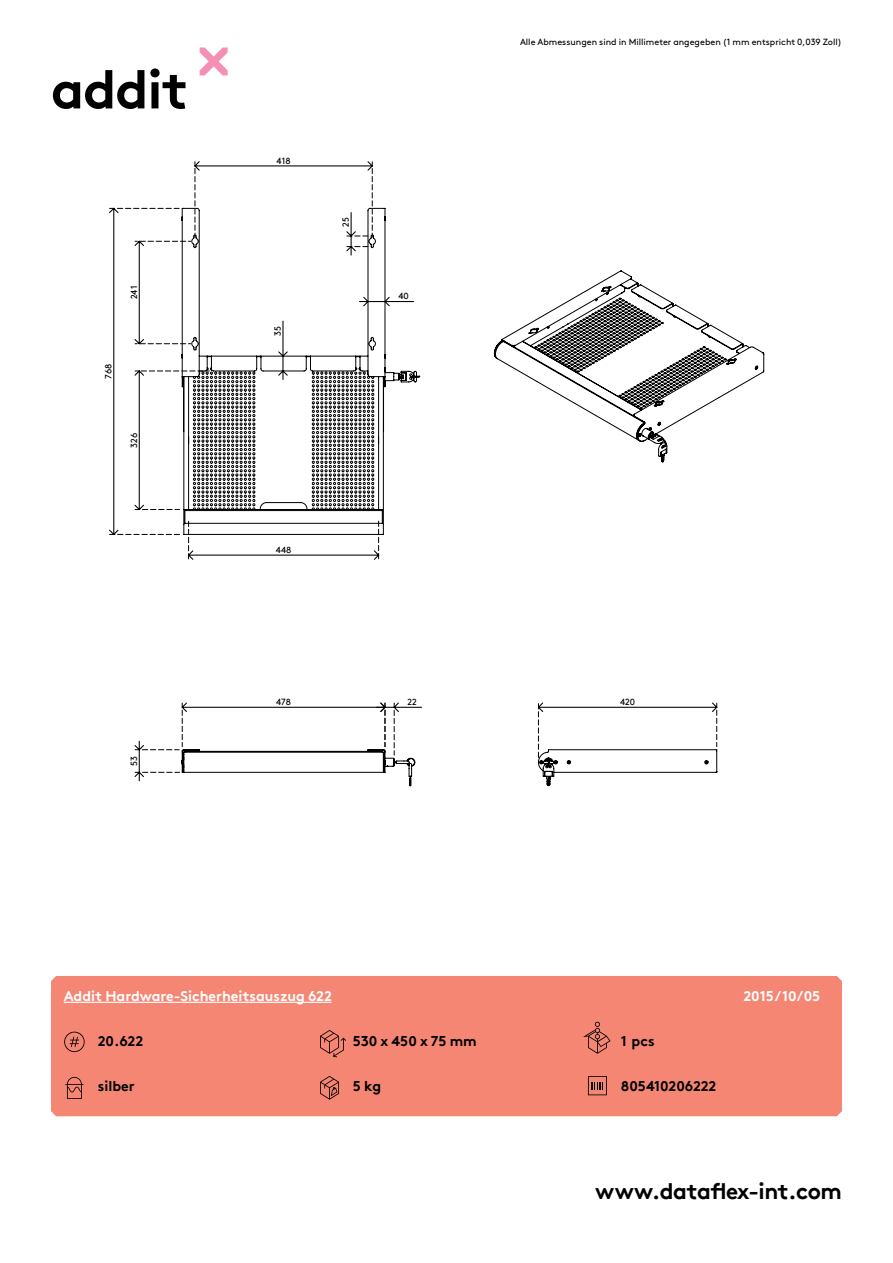
<style>
.page{position:relative;width:893px;height:1263px;background:#fff}
.page>*{position:absolute;margin:0;border:0;box-sizing:border-box;transform-origin:0 0}
.hoofdstuk{font:700 54px "Brown Pro TT";letter-spacing:-.02em;color:#000}
.t1{font:700 22.5px "Brown Pro TT";letter-spacing:-.02em;color:#000}
.t2{font:700 14.25px "Brown Pro TT";color:#fff}
.specificaties{font:700 14.25px "Brown Pro TT";color:#000}
.t3{font:9px "Brown";color:#000}
.t4{font:9px "Brown Pro TT Regular Alt";color:#000}
</style>
<div class="page">
<svg style="left:200px;top:47px;width:28px;height:28px"></svg>
<div style="left:51px;top:976px;width:791px;height:140px;background:#f58674"></div>
<svg style="left:378px;top:536px;width:1px;height:13px"></svg>
<svg style="left:194px;top:161px;width:180px;height:47px"></svg>
<svg style="left:109px;top:207px;width:248px;height:570px"></svg>
<svg style="left:135px;top:701px;width:288px;height:85px"></svg>
<svg style="left:181px;top:208px;width:240px;height:327px"></svg>
<svg style="left:494px;top:270px;width:270px;height:193px"></svg>
<svg style="left:538px;top:703px;width:180px;height:84px"></svg>
<svg style="left:64px;top:1032px;width:21px;height:20px"></svg>
<svg style="left:65px;top:1077px;width:18px;height:22px"></svg>
<svg style="left:320px;top:1030px;width:26px;height:27px"></svg>
<svg style="left:583px;top:1022px;width:27px;height:32px"></svg>
<svg style="left:320px;top:1076px;width:19px;height:24px"></svg>
<svg style="left:588px;top:1076px;width:19px;height:19px"></svg>
<hr style="left:64px;top:1002px;width:268px;height:1px;background:#fff">
<p class="hoofdstuk" style="left:51px;top:46px;width:139px">addit</p>
<p class="t4" style="left:127px;top:299px;width:15px;rotate:-90deg">241</p>
<p class="t4" style="left:102px;top:379px;width:17px;rotate:-90deg">768</p>
<p class="t4" style="left:127px;top:448px;width:16px;rotate:-90deg">326</p>
<p class="t4" style="left:127px;top:766px;width:11px;rotate:-90deg">53</p>
<p class="t4" style="left:277px;top:154px;width:15px">418</p>
<p class="t4" style="left:271px;top:336px;width:11px;rotate:-90deg">35</p>
<p class="t4" style="left:339px;top:227px;width:11px;rotate:-90deg">25</p>
<p class="t4" style="left:398px;top:289px;width:12px">40</p>
<p class="t4" style="left:276px;top:543px;width:17px">448</p>
<p class="t4" style="left:276px;top:695px;width:16px">478</p>
<p class="t4" style="left:407px;top:695px;width:11px">22</p>
<p class="t3" style="left:520px;top:35px;width:323px">Alle Abmessungen sind in Millimeter angegeben (1 mm entspricht 0,039 Zoll)</p>
<p class="t4" style="left:620px;top:695px;width:17px">420</p>
<h3 class="t2" style="left:64px;top:985px;width:270px">Addit Hardware-Sicherheitsauszug 622</h3>
<h3 class="t2" style="left:743px;top:985px;width:78px">2015/10/05</h3>
<h3 class="specificaties" style="left:98px;top:1029px;width:47px">20.622</h3>
<p class="specificaties" style="left:98px;top:1074px;width:38px">silber</p>
<p class="specificaties" style="left:353px;top:1029px;width:125px">530 x 450 x 75 mm</p>
<p class="specificaties" style="left:621px;top:1029px;width:35px">1 pcs</p>
<p class="specificaties" style="left:353px;top:1074px;width:30px">5 kg</p>
<h3 class="specificaties" style="left:621px;top:1074px;width:97px">805410206222</h3>
<h2 class="t1" style="left:595px;top:1173px;width:248px">www.dataflex-int.com</h2>
</div>
